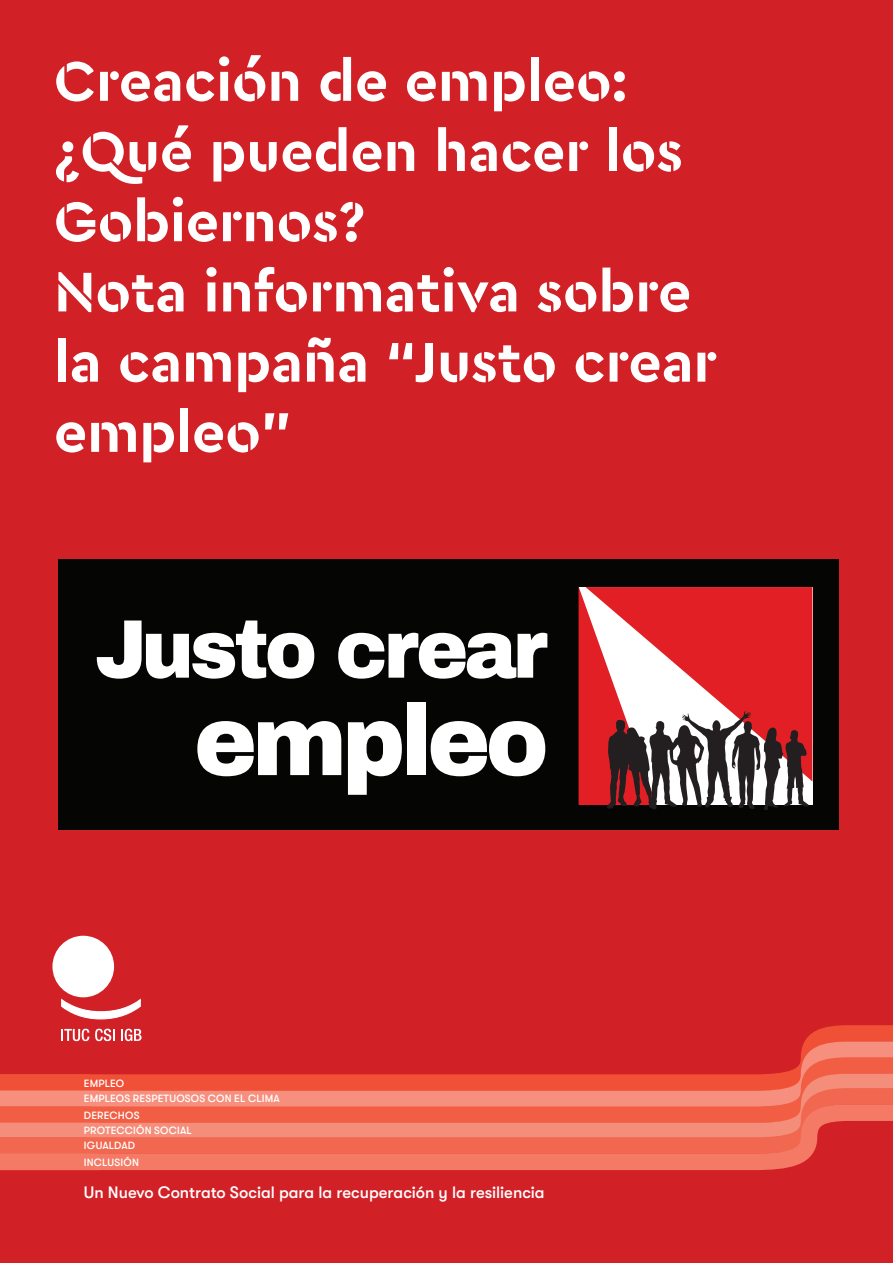
<style>
.page{position:relative;width:893px;height:1263px;background:#d22027}
.page>*{position:absolute;margin:0;border:0;box-sizing:border-box;transform-origin:0 0}
.t1{font:900 100.05px "Archivo";letter-spacing:-.05em;color:#fff;scale:.95 1}
.t2{font:900 83.1px "Archivo";letter-spacing:-.05em;color:#fff;scale:.95 1}
.t3{font:700 58.5px/70.2px "Cera Stencil PRO";color:#fff}
.t4{font:500 16.5px "GT Walsheim";color:#fff}
.t5{font:500 10.5px "GT Walsheim";letter-spacing:.02em;color:#fff}
.t6{font:500 10.5px "GT Walsheim Pro Trial";letter-spacing:.02em;color:#fff}
</style>
<div class="page">
<svg style="left:64px;top:1025px;width:829px;height:145px"></svg>
<svg style="left:0;top:1066px;width:115px;height:105px;background:#f06a56"></svg>
<svg style="left:61px;top:997px;width:80px;height:23px"></svg>
<div style="left:52px;top:936px;width:62px;height:61px;background:#fff;border-radius:50%"></div>
<svg style="left:61px;top:1029px;width:28px;height:12px"></svg>
<svg style="left:95px;top:1029px;width:20px;height:12px"></svg>
<svg style="left:121px;top:1029px;width:21px;height:12px"></svg>
<div style="left:58px;top:559px;width:781px;height:271px;background:#050504"></div>
<svg style="left:579px;top:587px;width:233px;height:223px;background:#c0585c"></svg>
<p class="t3" style="left:54px;top:44px;width:630px">Creación de empleo: ¿Qué pueden hacer los<br>Gobiernos?</p>
<p class="t3" style="left:54px;top:254px;width:664px">Nota informativa sobre la campaña “Justo crear empleo”</p>
<p class="t2" style="left:95px;top:598px;width:478px">Justo crear</p>
<p class="t1" style="left:194px;top:679px;width:375px">empleo</p>
<p class="t5" style="left:84px;top:1077px;width:42px">EMPLEO</p>
<p class="t6" style="left:84px;top:1095px;width:197px">EMPLEOS RESPETUOSOS CON EL CLIMA</p>
<p class="t5" style="left:84px;top:1124px;width:110px">PROTECCIÓN SOCIAL</p>
<p class="t5" style="left:84px;top:1140px;width:53px">IGUALDAD</p>
<p class="t5" style="left:84px;top:1156px;width:57px">INCLUSIÓN</p>
<p class="t5" style="left:84px;top:1109px;width:57px">DERECHOS</p>
<p class="t4" style="left:84px;top:1183px;width:462px">Un Nuevo Contrato Social para la recuperación y la resiliencia</p>
</div>
